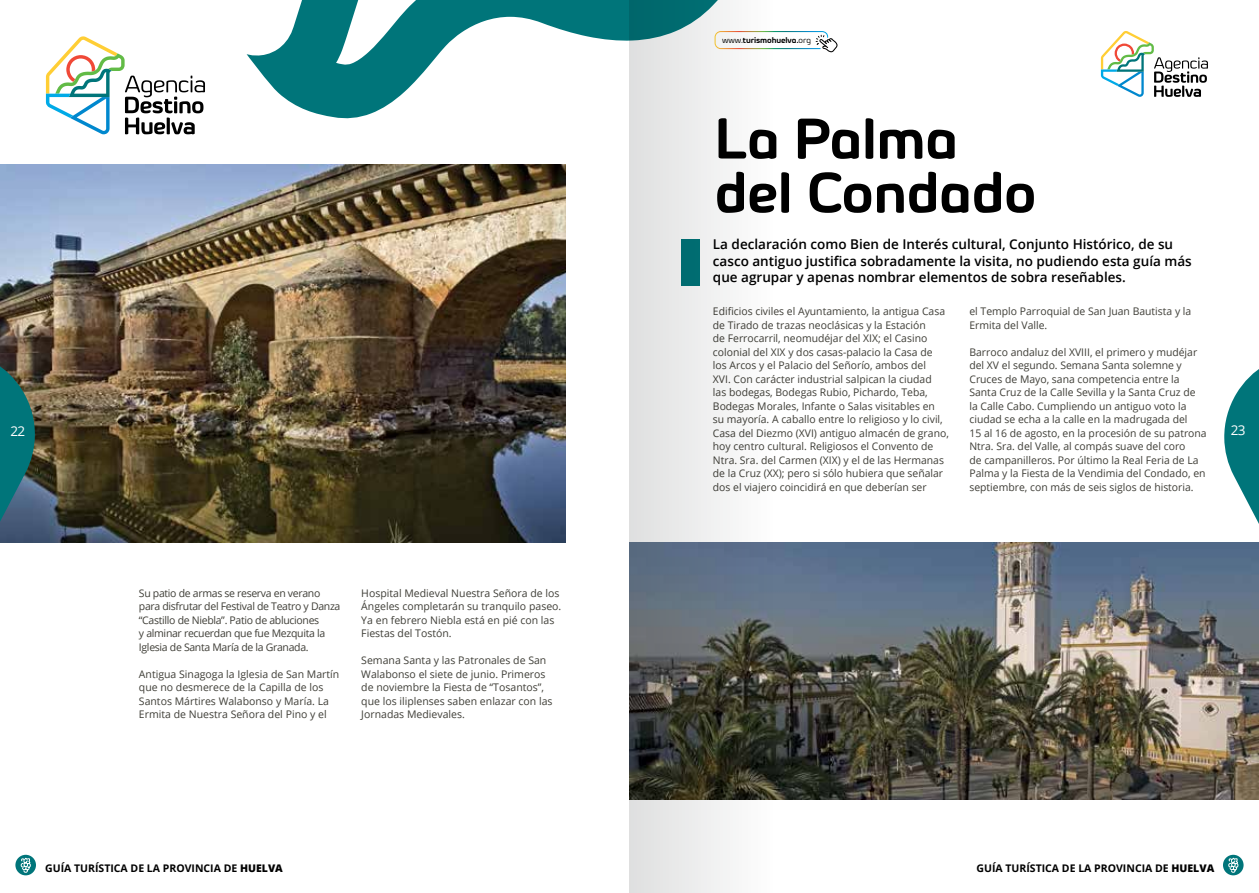
<style>
.page{position:relative;width:1259px;height:893px;background:#fff}
.page>*{position:absolute;margin:0;border:0;box-sizing:border-box;transform-origin:0 0}
.t1{font:700 57px/54px "Byom";letter-spacing:-.01em;color:#000}
.t2{font:600 13.5px/16.5px "Open Sans";color:#000}
.t3{font:13.5px "Open Sans";color:#fff}
.t4{font:10.5px/13.5px "Open Sans";color:#3f3e37}
.t5{font:10.5px/13.5px "Open Sans";letter-spacing:-.03em;color:#3f3e37}
.t6{font:700 10.5px "Open Sans";color:#000}
.t7{font:700 8.4px "Byom";letter-spacing:-.01em;color:#000}
.s1{font-weight:400}
.s2{font-weight:800}
</style>
<div class="page">
<svg style="left:46px;top:36px;width:159px;height:98px"></svg>
<svg style="left:1101px;top:31px;width:107px;height:66px"></svg>
<svg style="left:247px;top:0;width:382px;height:119px"></svg>
<div style="left:15px;top:855px;width:21px;height:20px;background:#00757a;border-radius:50%"></div>
<svg style="left:20px;top:857px;width:11px;height:16px"></svg>
<div style="left:1223px;top:855px;width:20px;height:20px;background:#00757a;border-radius:50%"></div>
<svg style="left:1228px;top:857px;width:11px;height:16px"></svg>
<img style="left:0;top:165px;width:566px;height:377px">
<img style="left:856px;top:542px;width:403px;height:257px">
<svg style="left:629px;top:0;width:227px;height:893px"></svg>
<svg style="left:0;top:345px;width:35px;height:198px;background:#2a676c"></svg>
<svg style="left:1224px;top:369px;width:35px;height:207px"></svg>
<p class="t7" style="left:722px;top:35px;width:91px"><span class="s1">www.</span>turismohuelva.<span class="s1">org</span></p>
<h1 class="t1" style="left:714px;top:112px;width:323px">La Palma del Condado</h1>
<p class="t2" style="left:713px;top:236px;width:480px">La declaración como Bien de Interés cultural, Conjunto Histórico, de su casco antiguo justifica sobradamente la visita, no pudiendo esta guía más que agrupar y apenas nombrar elementos de sobra reseñables.</p>
<p class="t4" style="left:713px;top:305px;width:237px">Edificios civiles el Ayuntamiento, la antigua Casa de Tirado de trazas neoclásicas y la Estación<br>de Ferrocarril, neomudéjar del XIX; el Casino colonial del XIX y dos casas-palacio la Casa de los Arcos y el Palacio del Señorío, ambos del<br>XVI. Con carácter industrial salpican la ciudad<br>las bodegas, Bodegas Rubio, Pichardo, Teba, Bodegas Morales, Infante o Salas visitables en su mayoría. A caballo entre lo religioso y lo civil, Casa del Diezmo (XVI) antiguo almacén de grano, hoy centro cultural. Religiosos el Convento de Ntra. Sra. del Carmen (XIX) y el de las Hermanas de la Cruz (XX); pero si sólo hubiera que señalar dos el viajero coincidirá en que deberían ser</p>
<p class="t4" style="left:969px;top:305px;width:223px">el Templo Parroquial de San Juan Bautista y la<br>Ermita del Valle.</p>
<p class="t4" style="left:969px;top:345px;width:239px">Barroco andaluz del XVIII, el primero y mudéjar del XV el segundo. Semana Santa solemne y Cruces de Mayo, sana competencia entre la Santa Cruz de la Calle Sevilla y la Santa Cruz de<br>la Calle Cabo. Cumpliendo un antiguo voto la ciudad se echa a la calle en la madrugada del<br>15 al 16 de agosto, en la procesión de su patrona Ntra. Sra. del Valle, al compás suave del coro<br>de campanilleros. Por último la Real Feria de La Palma y la Fiesta de la Vendimia del Condado, en septiembre, con más de seis siglos de historia.</p>
<p class="t3" style="left:10px;top:422px;width:16px">22</p>
<p class="t3" style="left:1230px;top:421px;width:16px">23</p>
<p class="t5" style="left:139px;top:586px;width:203px">Su patio de armas se reserva en verano para disfrutar del Festival de Teatro y Danza “Castillo de Niebla”. Patio de abluciones<br>y alminar recuerdan que fue Mezquita la Iglesia de Santa María de la Granada.</p>
<p class="t4" style="left:139px;top:667px;width:202px">Antigua Sinagoga la Iglesia de San Martín que no desmerece de la Capilla de los Santos Mártires Walabonso y María. La Ermita de Nuestra Señora del Pino y el</p>
<p class="t4" style="left:361px;top:586px;width:201px">Hospital Medieval Nuestra Señora de los Ángeles completarán su tranquilo paseo.<br>Ya en febrero Niebla está en pié con las Fiestas del Tostón.</p>
<p class="t4" style="left:361px;top:653px;width:193px">Semana Santa y las Patronales de San Walabonso el siete de junio. Primeros de noviembre la Fiesta de “Tosantos”, que los iliplenses saben enlazar con las Jornadas Medievales.</p>
<p class="t6" style="left:45px;top:861px;width:239px">GUÍA TURÍSTICA DE LA PROVINCIA DE <span class="s2">HUELVA</span></p>
<p class="t6" style="left:976px;top:861px;width:239px">GUÍA TURÍSTICA DE LA PROVINCIA DE <span class="s2">HUELVA</span></p>
</div>
